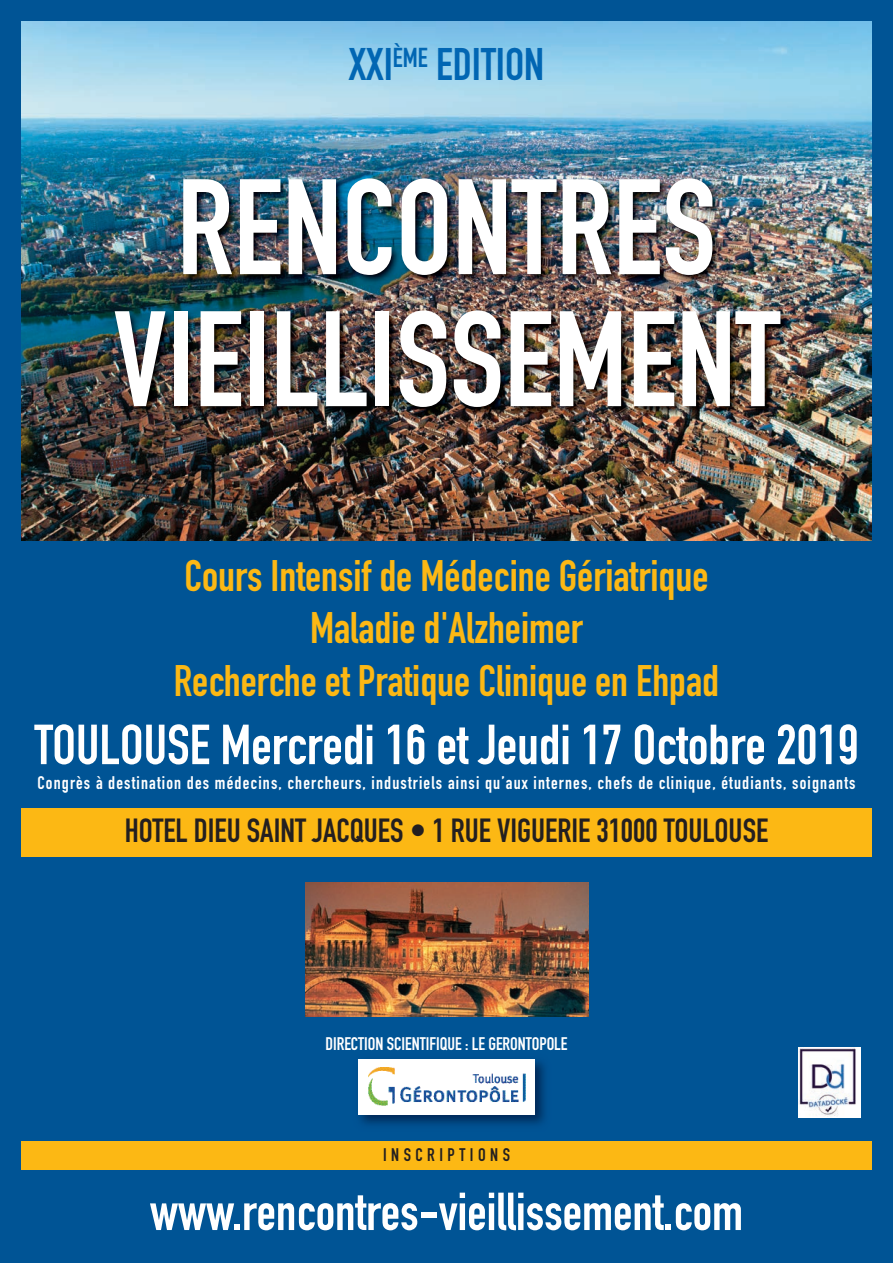
<style>
.page{position:relative;width:893px;height:1263px;background:#005495}
.page>*{position:absolute;margin:0;border:0;box-sizing:border-box;transform-origin:0 0}
.t1{font:133.35px/132px "DIN Engschrift Alternate";color:#fff;text-align:center}
.t2{font:55.5px "DIN Engschrift Alternate";color:#fff}
.t3{font:52.5px "DIN Engschrift Alternate";color:#fff}
.t4{font:45px "DIN Engschrift Alternate";color:#0166b3}
.t5{font:43.5px/52.2px "DIN Engschrift Alternate";color:#fcb814;text-align:center}
.t6{font:33px "DIN Engschrift Alternate";color:#231f20}
.t7{font:18px "DIN Engschrift Alternate";letter-spacing:.065em;color:#fff}
.t8{font:18px "DIN Engschrift Alternate";color:#fff}
.t9{font:18px "DIN Engschrift Alternate";letter-spacing:.25em;color:#231f20}
</style>
<div class="page">
<div style="left:21px;top:1141px;width:851px;height:28px;background:#fcb814"></div>
<img style="left:358px;top:1059px;width:187px;height:66px">
<div style="left:358px;top:1059px;width:176px;height:55px;background:#fff"></div>
<img style="left:368px;top:1068px;width:158px;height:37px">
<div style="left:21px;top:809px;width:851px;height:48px;background:#fcb814"></div>
<img style="left:21px;top:21px;width:851px;height:519px">
<img style="left:21px;top:158px;width:851px;height:333px">
<img style="left:306px;top:882px;width:283px;height:134px">
<img style="left:798px;top:1047px;width:62px;height:70px">
<h3 class="t4" style="left:349px;top:48px;width:197px">XXI<sup>ÈME</sup> EDITION</h3>
<h1 class="t1" style="left:113px;top:174px;width:669px">RENCONTRES<br>VIEILLISSEMENT</h1>
<h3 class="t5" style="left:174px;top:554px;width:547px">Cours Intensif de Médecine Gériatrique<br>Maladie d'Alzheimer<br>Recherche et Pratique Clinique en Ehpad</h3>
<h2 class="t2" style="left:35px;top:725px;width:825px">TOULOUSE Mercredi 16 et Jeudi 17 Octobre 2019</h2>
<p class="t7" style="left:37px;top:776px;width:820px">Congrè s à destination des mé decins, chercheurs, industriels ainsi qu’aux internes, chefs de clinique, étudiants, soignants</p>
<h3 class="t6" style="left:125px;top:819px;width:645px">HOTEL DIEU SAINT JACQUES • 1 RUE VIGUERIE 31000 TOULOUSE</h3>
<p class="t8" style="left:325px;top:1037px;width:244px">DIRECTION SCIENTIFIQUE : LE GERONTOPOLE</p>
<p class="t9" style="left:383px;top:1148px;width:128px">INSCRIPTIONS</p>
<h3 class="t3" style="left:150px;top:1192px;width:595px">www.rencontres-vieillissement.com</h3>
</div>
